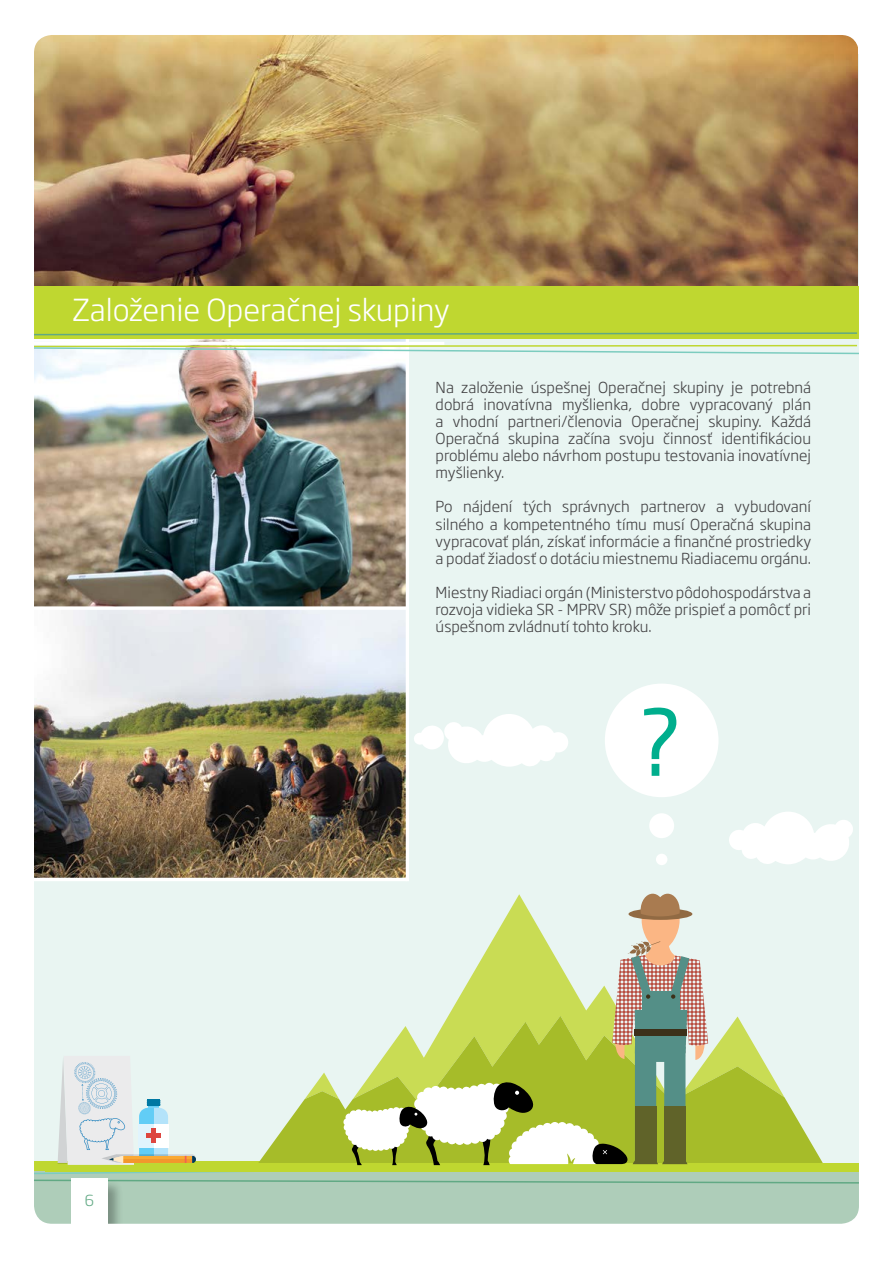
<style>
.page{position:relative;width:893px;height:1263px;background:#fff}
.page>*{position:absolute;margin:0;border:0;box-sizing:border-box;transform-origin:0 0}
.t1{font:86.7px "Soho Gothic Std";color:#00ae8d}
.t2{font:300 30px "Soho Gothic Pro";color:#fff}
.t3{font:300 15px/17.1px "Soho Gothic Pro";color:#414042;text-align:justify}
.t4{font:300 15px "Soho Gothic Pro";color:#61a984}
</style>
<div class="page">
<img style="left:34px;top:35px;width:825px;height:1189px">
<h2 class="t2" style="left:72px;top:287px;width:379px">Založenie Operačnej skupiny</h2>
<p class="t3" style="left:436px;top:378px;width:377px">Na založenie úspešnej Operačnej skupiny je potrebná dobrá inovatívna myšlienka, dobre vypracovaný plán a vhodní partneri/členovia Operačnej skupiny. Každá Operačná skupina začína svoju činnosť identifikáciou problému alebo návrhom postupu testovania inovatívnej myšlienky.</p>
<p class="t3" style="left:436px;top:497px;width:377px">Po nájdení tých správnych partnerov a vybudovaní silného a kompetentného tímu musí Operačná skupina vypracovať plán, získať informácie a finančné prostriedky a podať žiadosť o dotáciu miestnemu Riadiacemu orgánu.</p>
<p class="t3" style="left:436px;top:583px;width:377px">Miestny Riadiaci orgán (Ministerstvo pôdohospodárstva a rozvoja vidieka SR - MPRV SR) môže prispieť a pomôcť pri úspešnom zvládnutí tohto kroku.</p>
<p class="t4" style="left:85px;top:1188px;width:11px">6</p>
<h1 class="t1" style="left:641px;top:689px;width:42px">?</h1>
</div>
